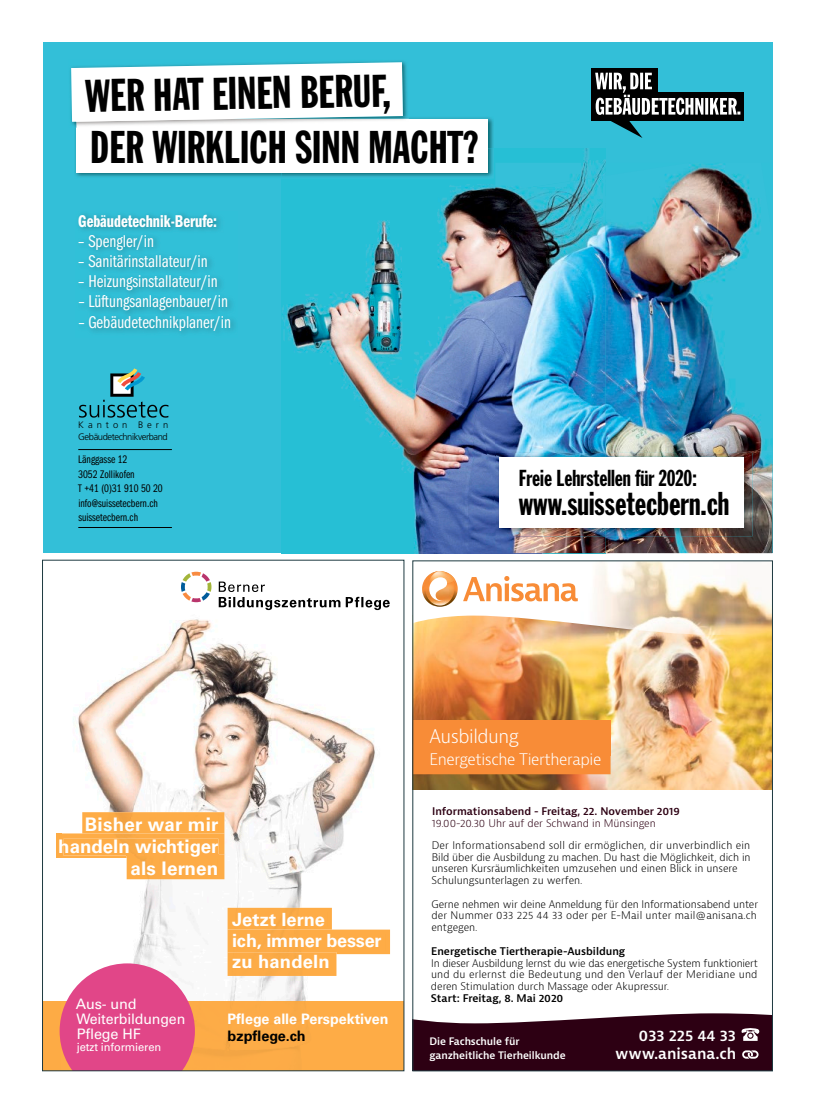
<style>
.page{position:relative;width:815px;height:1117px;background:#fff}
.page>*{position:absolute;margin:0;border:0;box-sizing:border-box;transform-origin:0 0}
.t1{font:45.12px "Franklin Gothic Std Extra Cond";color:#000}
.t2{font:32.5px "Franklin Gothic Std Extra Cond";color:#000}
.t3{font:22.75px "Franklin Gothic Std Extra Cond";color:#000}
.t4{font:700 18.62px/21.8px "Univers LT Std";color:#fff;text-align:right}
.t5{font:300 18.38px "Bernina Sans";letter-spacing:-.025em;color:#fff}
.t6{font:700 18.25px/21.2px "Univers LT Std";color:#fff}
.t7{font:17.62px "ITC Franklin Gothic Std Bk Cp";color:#fff}
.t8{font:17.62px "ITC Franklin Gothic Std Dm Cp";color:#fff}
.t9{font:300 15.5px "Bernina Sans";letter-spacing:-.025em;color:#fff}
.t10{font:600 14.88px/18.8px "Bernina Sans";letter-spacing:-.005em;color:#fff;text-align:right}
.t11{font:14.5px/15.1px "Univers LT Std";letter-spacing:-.01em;color:#fff}
.t12{font:700 14.5px "Univers LT Std";color:#fff}
.t13{font:700 14.5px "Univers LT Std";color:#000}
.t14{font:11.38px/14.5px "ITC Franklin Gothic Std Bk Cp";color:#000}
.t15{font:11.25px "Univers LT Std";letter-spacing:-.01em;color:#fff}
.t16{font:300 10.25px/11.8px "Bernina Sans";color:#000}
.t17{font:600 10.25px "Bernina Sans";color:#000}
.t18{font:600 10.25px "Bernina Sans";color:#2d0013}
.t19{font:300 10.25px "Bernina Sans";color:#2d0013}
.t20{font:600 10.12px/14px "Bernina Sans";letter-spacing:-.01em;color:#fff}
.t21{font:300 9.38px/11.2px "Frutiger LT Std";letter-spacing:-.045em;color:#000}
</style>
<div class="page">
<div style="left:43px;top:43px;width:729px;height:510px;background:#33bfd8"></div>
<img style="left:282px;top:148px;width:323px;height:405px">
<img style="left:495px;top:163px;width:277px;height:390px">
<img style="left:448px;top:193px;width:47px;height:314px">
<img style="left:495px;top:176px;width:110px;height:377px">
<hr style="left:78px;top:449px;width:94px;height:1px;background:#000">
<hr style="left:78px;top:527px;width:94px;height:1px;background:#000">
<svg style="left:79px;top:368px;width:89px;height:49px"></svg>
<img style="left:75px;top:117px;width:418px;height:60px">
<img style="left:282px;top:148px;width:212px;height:31px">
<div style="left:77px;top:119px;width:411px;height:53px;background:#fff"></div>
<img style="left:70px;top:61px;width:337px;height:64px">
<img style="left:77px;top:119px;width:330px;height:7px">
<svg style="left:71px;top:62px;width:332px;height:60px;background:#eef7f9"></svg>
<div style="left:591px;top:68px;width:67px;height:26px;background:#000"></div>
<div style="left:591px;top:92px;width:153px;height:28px;background:#000"></div>
<svg style="left:595px;top:73px;width:145px;height:65px"></svg>
<img style="left:496px;top:453px;width:257px;height:83px">
<div style="left:500px;top:456px;width:244px;height:71px;background:#fff"></div>
<img style="left:61px;top:610px;width:341px;height:458px">
<div style="left:43px;top:1001px;width:18px;height:69px;background:#fdab45"></div>
<svg style="left:219px;top:581px;width:121px;height:29px"></svg>
<svg style="left:346px;top:596px;width:44px;height:14px"></svg>
<svg style="left:181px;top:571px;width:31px;height:31px"></svg>
<img style="left:228px;top:907px;width:104px;height:22px">
<img style="left:228px;top:929px;width:162px;height:24px">
<img style="left:228px;top:952px;width:108px;height:23px">
<img style="left:232px;top:912px;width:95px;height:14px">
<div style="left:233px;top:934px;width:152px;height:15px;background:#feac46"></div>
<img style="left:233px;top:956px;width:98px;height:13px">
<img style="left:82px;top:812px;width:142px;height:21px">
<div style="left:56px;top:833px;width:5px;height:24px;background:#fdab45"></div>
<img style="left:61px;top:833px;width:163px;height:24px">
<img style="left:127px;top:854px;width:97px;height:25px">
<div style="left:89px;top:817px;width:129px;height:13px;background:#fdac46"></div>
<div style="left:63px;top:838px;width:155px;height:17px;background:#fdac46"></div>
<img style="left:127px;top:854px;width:91px;height:1px">
<img style="left:133px;top:859px;width:84px;height:14px">
<svg style="left:60px;top:963px;width:135px;height:105px;background:#e56095"></svg>
<img style="left:415px;top:634px;width:356px;height:155px">
<div style="left:413px;top:720px;width:198px;height:36px;background:#f88c37"></div>
<div style="left:413px;top:744px;width:198px;height:30px;background:#f88c37"></div>
<svg style="left:413px;top:1013px;width:359px;height:59px;background:#431d2d"></svg>
<img style="left:415px;top:562px;width:356px;height:72px">
<img style="left:422px;top:571px;width:36px;height:35px">
<img style="left:425px;top:571px;width:30px;height:34px">
<img style="left:453px;top:571px;width:2px;height:10px">
<img style="left:427px;top:571px;width:26px;height:18px">
<svg style="left:429px;top:571px;width:18px;height:30px"></svg>
<svg style="left:463px;top:576px;width:115px;height:25px"></svg>
<h1 class="t1" style="left:85px;top:72px;width:307px;rotate:-1deg">WER HAT EINEN BERUF,</h1>
<h1 class="t1" style="left:90px;top:123px;width:390px">DER WIRKLICH SINN MACHT?</h1>
<h3 class="t8" style="left:78px;top:211px;width:140px">Gebäudetechnik-Berufe:</h3>
<h3 class="t7" style="left:78px;top:231px;width:77px">– Spengler/in</h3>
<h3 class="t7" style="left:78px;top:251px;width:131px">– Sanitärinstallateur/in</h3>
<h3 class="t7" style="left:78px;top:272px;width:141px">– Heizungsinstallateur/in</h3>
<h3 class="t7" style="left:78px;top:292px;width:151px">– Lüftungsanlagenbauer/in</h3>
<h3 class="t7" style="left:78px;top:312px;width:154px">– Gebäudetechnikplaner/in</h3>
<p class="t21" style="left:78px;top:419px;width:92px">Kanton Bern<br>Gebäudetechnikverband</p>
<p class="t14" style="left:78px;top:452px;width:86px">Länggasse 12<br>3052 Zollikofen<br>T +41 (0)31 910 50 20 info@suissetecbern.ch suissetecbern.ch</p>
<h3 class="t3" style="left:519px;top:466px;width:180px">Freie Lehrstellen für 2020:</h3>
<h2 class="t2" style="left:519px;top:486px;width:212px">www.suissetecbern.ch</h2>
<h3 class="t4" style="left:58px;top:813px;width:162px">Bisher war mir handeln wichtiger als lernen</h3>
<h3 class="t11" style="left:76px;top:995px;width:111px">Aus- und<br>Weiterbildungen<br>Pflege HF</h3>
<p class="t15" style="left:77px;top:1040px;width:86px">jetzt informieren</p>
<h3 class="t6" style="left:232px;top:908px;width:151px">Jetzt lerne<br>ich, immer besser zu handeln</h3>
<h3 class="t12" style="left:228px;top:1009px;width:163px">Pflege alle Perspektiven</h3>
<h3 class="t13" style="left:228px;top:1027px;width:80px">bzpflege.ch</h3>
<h3 class="t5" style="left:430px;top:723px;width:91px">Ausbildung</h3>
<h3 class="t9" style="left:430px;top:748px;width:173px">Energetische Tiertherapie</h3>
<p class="t18" style="left:432px;top:804px;width:249px">Informationsabend - Freitag, 22. November 2019</p>
<p class="t19" style="left:432px;top:816px;width:225px">19.00-20.30 Uhr auf der Schwand in Münsingen</p>
<p class="t16" style="left:432px;top:839px;width:320px">Der Informationsabend soll dir ermöglichen, dir unverbindlich ein Bild über die Ausbildung zu machen. Du hast die Möglichkeit, dich in unseren Kursräumlichkeiten umzusehen und einen Blick in unsere Schulungsunterlagen zu werfen.</p>
<p class="t16" style="left:431px;top:898px;width:328px">Gerne nehmen wir deine Anmeldung für den Informationsabend unter der Nummer 033 225 44 33 oder per E-Mail unter mail@anisana.ch entgegen.</p>
<p class="t17" style="left:431px;top:944px;width:196px">Energetische Tiertherapie-Ausbildung</p>
<p class="t16" style="left:431px;top:956px;width:329px;text-align:justify">In dieser Ausbildung lernst du wie das energetische System funktioniert und du erlernst die Bedeutung und den Verlauf der Meridiane und deren Stimulation durch Massage oder Akupressur.</p>
<p class="t17" style="left:431px;top:991px;width:134px">Start: Freitag, 8. Mai 2020</p>
<p class="t20" style="left:430px;top:1034px;width:138px">Die Fachschule für ganzheitliche Tierheilkunde</p>
<h3 class="t10" style="left:615px;top:1025px;width:123px">033 225 44 33 www.anisana.ch</h3>
</div>
